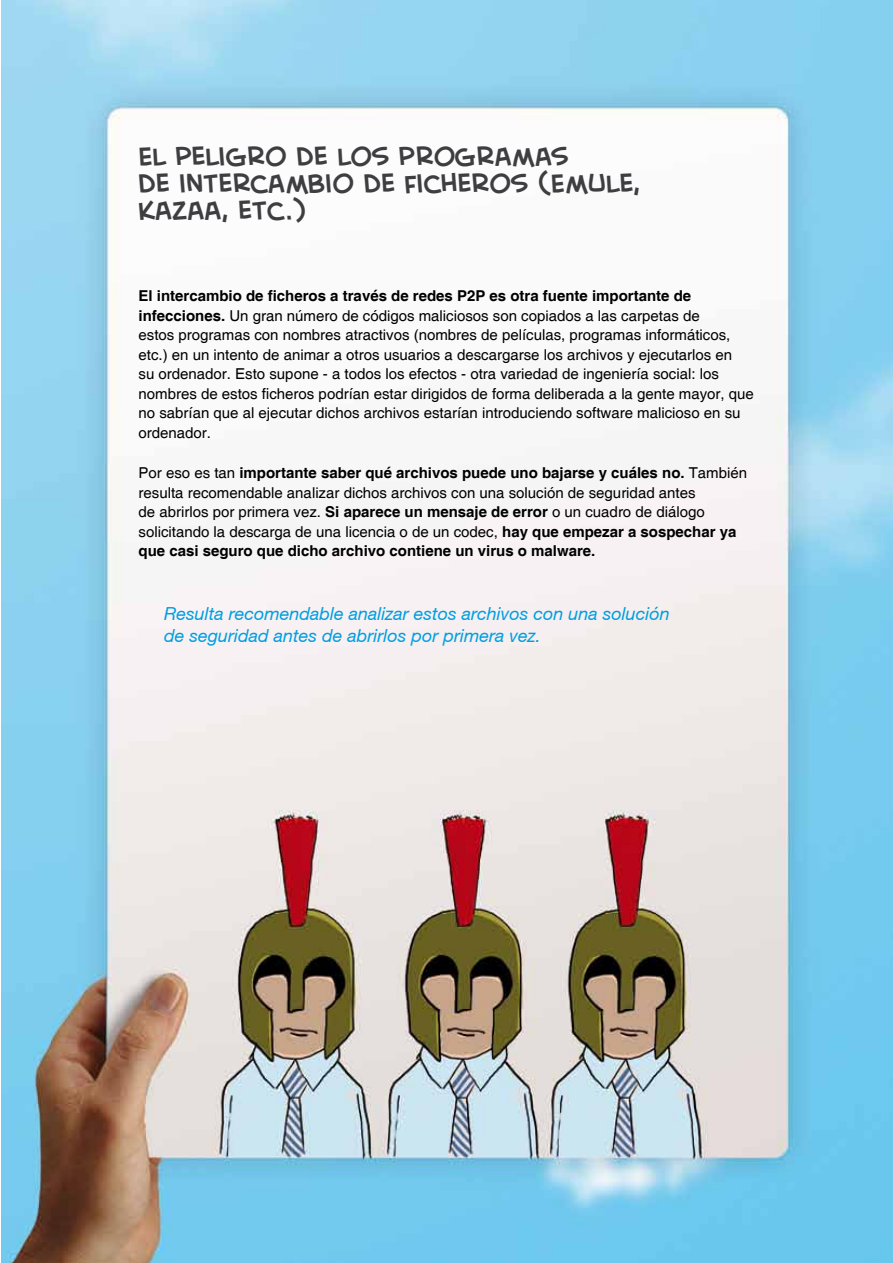
<style>
.page{position:relative;width:893px;height:1263px;background:#fff}
.page>*{position:absolute;margin:0;border:0;box-sizing:border-box;transform-origin:0 0}
.t1{font:30px/27px "Creative Block BB";color:#3e3d40}
.t2{font:italic 18px/22.5px "Helvetica 56";color:#009ee0}
.t3{font:15px/19.5px "Helvetica";color:#000}
.s1{font-weight:700}
</style>
<div class="page">
<img style="left:1px;top:0;width:892px;height:1263px">
<h1 class="t1" style="left:139px;top:142px;width:503px">EL PELIGRO DE LOS PROGRAMAS<br>DE INTERCAMBIO DE FICHEROS (EMULE,<br>KAZAA, ETC.)</h1>
<p class="t3" style="left:139px;top:287px;width:617px"><span class="s1">El intercambio de ficheros a través de redes P2P es otra fuente importante de infecciones.</span> Un gran número de códigos maliciosos son copiados a las carpetas de<br>estos programas con nombres atractivos (nombres de películas, programas informáticos, etc.) en un intento de animar a otros usuarios a descargarse los archivos y ejecutarlos en<br>su ordenador. Esto supone - a todos los efectos - otra variedad de ingeniería social: los nombres de estos ficheros podrían estar dirigidos de forma deliberada a la gente mayor, que no sabrían que al ejecutar dichos archivos estarían introduciendo software malicioso en su ordenador.</p>
<p class="t3" style="left:139px;top:464px;width:610px">Por eso es tan <span class="s1">importante saber qué archivos puede uno bajarse y cuáles no.</span> También resulta recomendable analizar dichos archivos con una solución de seguridad antes<br>de abrirlos por primera vez. <span class="s1">Si aparece un mensaje de error</span> o un cuadro de diálogo solicitando la descarga de una licencia o de un codec, <span class="s1">hay que empezar a sospechar ya que casi seguro que dicho archivo contiene un virus o malware.</span></p>
<p class="t2" style="left:164px;top:602px;width:507px">Resulta recomendable analizar estos archivos con una solución de seguridad antes de abrirlos por primera vez.</p>
</div>
